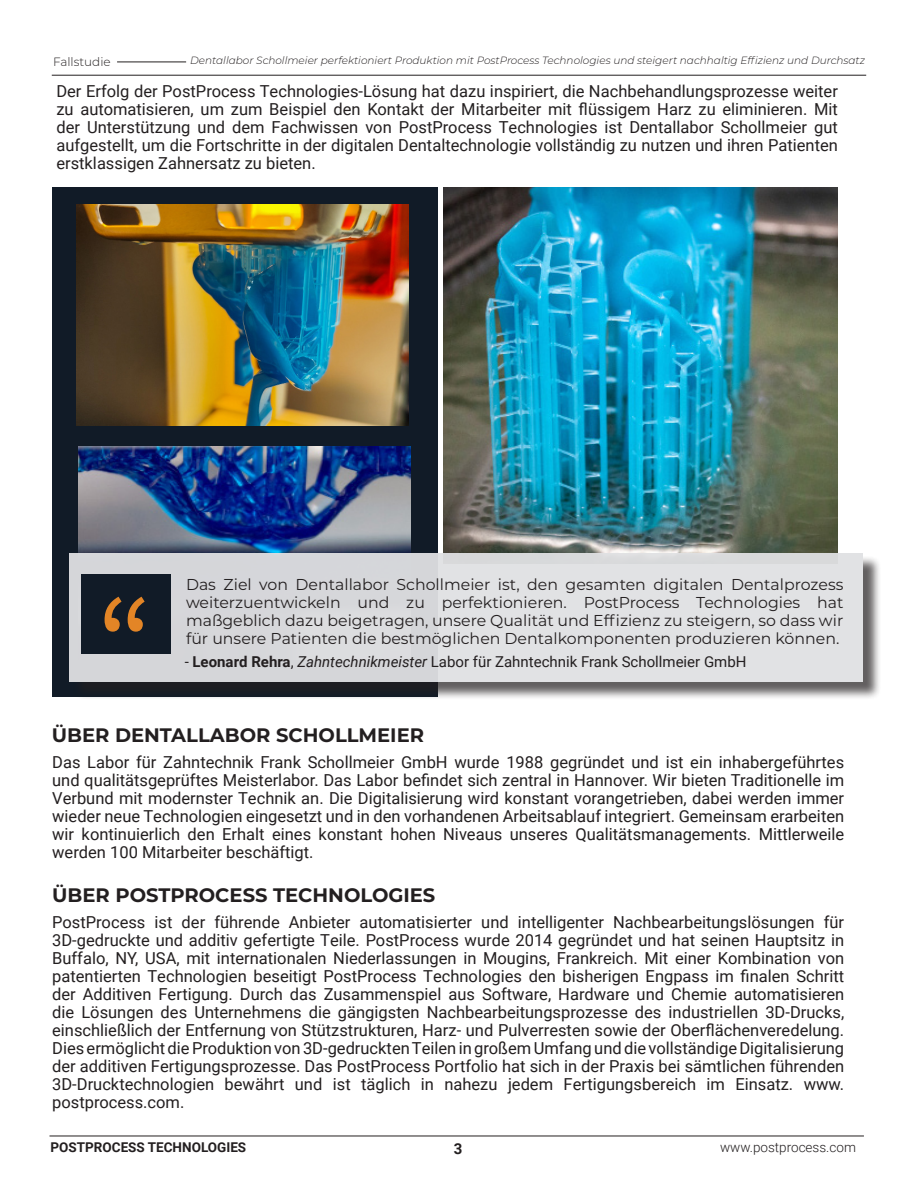
<style>
.page{position:relative;width:918px;height:1188px;background:#fff}
.page>*{position:absolute;margin:0;border:0;box-sizing:border-box;transform-origin:0 0}
.t1{font:130.5px "Source Sans Variable";color:#e38526}
.t2{font:700 19.5px "Montserrat";color:#231f20}
.t3{font:16.5px/18px "Roboto";color:#231f20;text-align:justify}
.t4{font:15.75px/18px "Montserrat";color:#231f20;text-align:justify}
.t5{font:15px "Roboto";color:#231f20}
.t6{font:700 15px "Roboto";color:#231f20}
.t7{font:700 13.5px "Roboto";color:#231f20}
.t8{font:300 13.5px "Roboto";color:#231f20}
.t9{font:300 12px "Montserrat";color:#231f20}
.t10{font:italic 300 10.5px "Montserrat";color:#231f20}
.s1{font-weight:700}
.s2{font-style:italic}
</style>
<div class="page">
<img style="left:444px;top:187px;width:394px;height:366px">
<div style="left:52px;top:188px;width:385px;height:509px;background:#111b27"></div>
<hr style="left:50px;top:1136px;width:814px;height:1px;background:#231f20">
<img style="left:79px;top:446px;width:331px;height:107px">
<img style="left:76px;top:205px;width:332px;height:221px">
<div style="left:72px;top:555px;width:810px;height:145px;background:#231f20;opacity:.75"></div>
<div style="left:70px;top:553px;width:793px;height:129px;background:#e0e1e3"></div>
<div style="left:81px;top:574px;width:90px;height:80px;background:#111b27"></div>
<hr style="left:117px;top:62px;width:69px;height:1px;background:#231f20">
<hr style="left:52px;top:75px;width:814px;height:1px;background:#231f20">
<p class="t9" style="left:53px;top:53px;width:59px">Fallstudie</p>
<p class="t10" style="left:190px;top:53px;width:676px">Dentallabor Schollmeier perfektioniert Produktion mit PostProcess Technologies und steigert nachhaltig Effizienz und Durchsatz</p>
<p class="t3" style="left:56px;top:82px;width:783px">Der Erfolg der PostProcess Technologies-Lösung hat dazu inspiriert, die Nachbehandlungsprozesse weiter zu automatisieren, um zum Beispiel den Kontakt der Mitarbeiter mit flüssigem Harz zu eliminieren. Mit der Unterstützung und dem Fachwissen von PostProcess Technologies ist Dentallabor Schollmeier gut aufgestellt, um die Fortschritte in der digitalen Dentaltechnologie vollständig zu nutzen und ihren Patienten erstklassigen Zahnersatz zu bieten.</p>
<p class="t1" style="left:97px;top:565px;width:57px">“</p>
<p class="t4" style="left:186px;top:575px;width:659px">Das Ziel von Dentallabor Schollmeier ist, den gesamten digitalen Dentalprozess weiterzuentwickeln und zu perfektionieren. PostProcess Technologies hat maßgeblich dazu beigetragen, unsere Qualität und Effizienz zu steigern, so dass wir für unsere Patienten die bestmöglichen Dentalkomponenten produzieren können.</p>
<p class="t5" style="left:185px;top:651px;width:563px">- <span class="s1">Leonard Rehra</span>, <span class="s2">Zahntechnikmeister</span> Labor für Zahntechnik Frank Schollmeier GmbH</p>
<p class="t2" style="left:52px;top:721px;width:374px">ÜBER DENTALLABOR SCHOLLMEIER</p>
<p class="t3" style="left:52px;top:753px;width:794px">Das Labor für Zahntechnik Frank Schollmeier GmbH wurde 1988 gegründet und ist ein inhabergeführtes und qualitätsgeprüftes Meisterlabor. Das Labor befindet sich zentral in Hannover. Wir bieten Traditionelle im Verbund mit modernster Technik an. Die Digitalisierung wird konstant vorangetrieben, dabei werden immer wieder neue Technologien eingesetzt und in den vorhandenen Arbeitsablauf integriert. Gemeinsam erarbeiten wir kontinuierlich den Erhalt eines konstant hohen Niveaus unseres Qualitätsmanagements. Mittlerweile werden 100 Mitarbeiter beschäftigt.</p>
<p class="t2" style="left:52px;top:881px;width:385px">ÜBER POSTPROCESS TECHNOLOGIES</p>
<p class="t3" style="left:52px;top:912px;width:794px">PostProcess ist der führende Anbieter automatisierter und intelligenter Nachbearbeitungslösungen für 3D-gedruckte und additiv gefertigte Teile. PostProcess wurde 2014 gegründet und hat seinen Hauptsitz in Buffalo, NY, USA, mit internationalen Niederlassungen in Mougins, Frankreich. Mit einer Kombination von patentierten Technologien beseitigt PostProcess Technologies den bisherigen Engpass im finalen Schritt der Additiven Fertigung. Durch das Zusammenspiel aus Software, Hardware und Chemie automatisieren die Lösungen des Unternehmens die gängigsten Nachbearbeitungsprozesse des industriellen 3D-Drucks, einschließlich der Entfernung von Stützstrukturen, Harz- und Pulverresten sowie der Oberflächenveredelung.<br>Dies ermöglicht die Produktion von 3D-gedruckten Teilen in großem Umfang und die vollständige Digitalisierung der additiven Fertigungsprozesse. Das PostProcess Portfolio hat sich in der Praxis bei sämtlichen führenden 3D-Drucktechnologien bewährt und ist täglich in nahezu jedem Fertigungsbereich im Einsatz. www. postprocess.com.</p>
<p class="t7" style="left:51px;top:1138px;width:197px">POSTPROCESS TECHNOLOGIES</p>
<p class="t6" style="left:454px;top:1138px;width:10px">3</p>
<p class="t8" style="left:720px;top:1138px;width:137px">www.postprocess.com</p>
</div>
